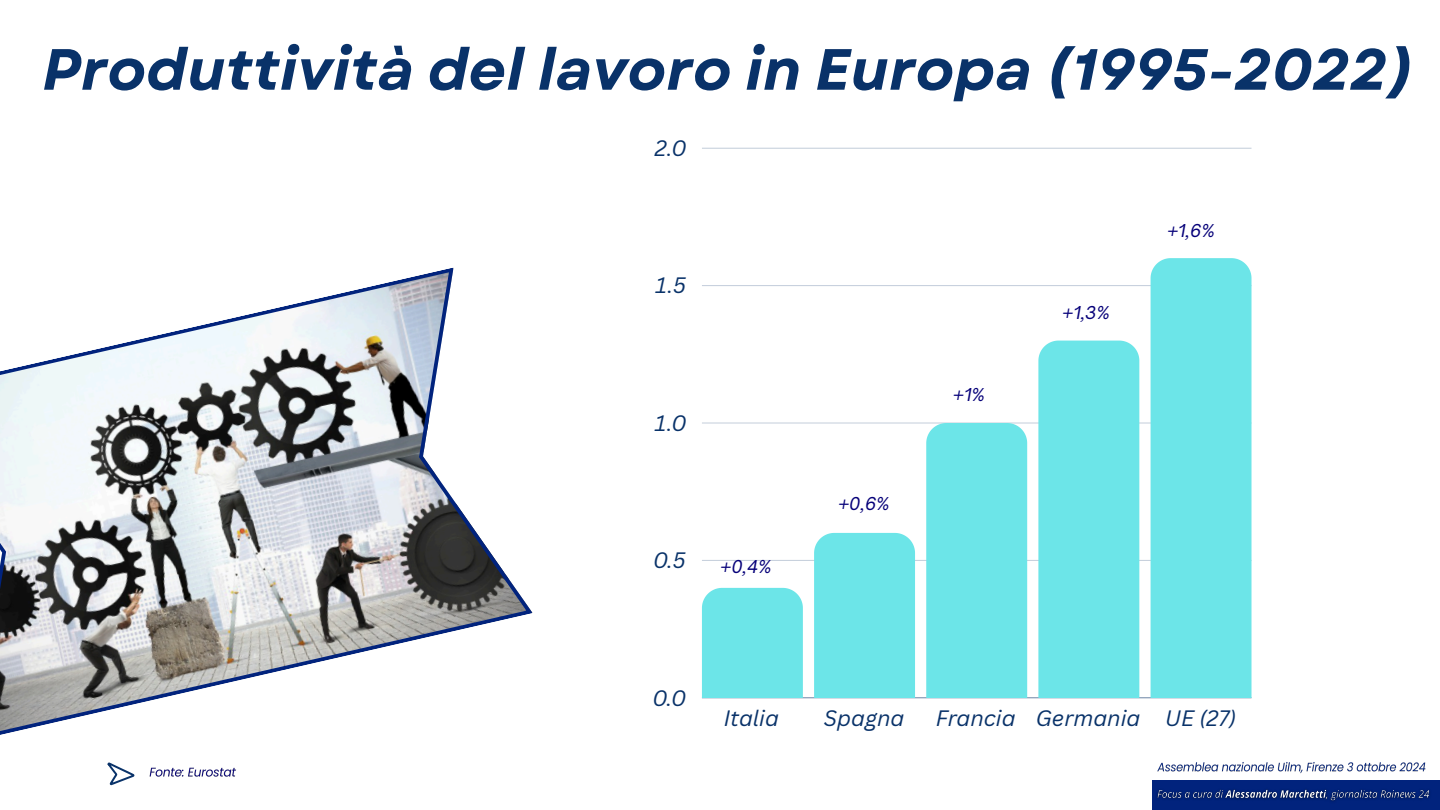
<style>
.page{position:relative;width:1440px;height:810px;background:#fff}
.page>*{position:absolute;margin:0;border:0;box-sizing:border-box;transform-origin:0 0}
.t1{font:italic 700 58px "Garet";color:#093269}
.t2{font:italic 21.7px "Canva Sans";color:#093269}
.t3{font:italic 17px "Open Sauce One";color:#060079}
</style>
<div class="page">
<hr style="left:702px;top:697px;width:550px;height:1px;background:#95a7be">
<hr style="left:702px;top:560px;width:550px;height:1px;background:#c8d1dd">
<hr style="left:702px;top:423px;width:550px;height:1px;background:#e0e5ec">
<hr style="left:702px;top:285px;width:550px;height:1px;background:#c8d1de">
<hr style="left:702px;top:148px;width:550px;height:1px;background:#d2dae3">
<div style="left:702px;top:588px;width:101px;height:110px;background:#6ce5e8"></div>
<div style="left:814px;top:533px;width:101px;height:165px;background:#6ce5e8"></div>
<div style="left:926px;top:423px;width:101px;height:275px;background:#6ce5e8"></div>
<div style="left:1038px;top:341px;width:101px;height:357px;background:#6ce5e8"></div>
<div style="left:1151px;top:258px;width:101px;height:440px;background:#6ce5e8"></div>
<svg style="left:0;top:267px;width:532px;height:468px"></svg>
<div style="left:1152px;top:780px;width:288px;height:30px;background:#01237d"></div>
<img style="left:1157px;top:762px;width:269px;height:12px">
<img style="left:1157px;top:789px;width:273px;height:12px">
<svg style="left:107px;top:762px;width:28px;height:23px"></svg>
<img style="left:149px;top:767px;width:87px;height:10px">
<h1 class="t1" style="left:42px;top:28px;width:1374px">Produttività del lavoro in Europa (1995-2022)</h1>
<p class="t2" style="left:655px;top:133px;width:33px">2.0</p>
<p class="t2" style="left:656px;top:270px;width:32px">1.5</p>
<p class="t2" style="left:655px;top:408px;width:33px">1.0</p>
<p class="t2" style="left:653px;top:545px;width:34px">0.5</p>
<h2 class="t3" style="left:721px;top:556px;width:53px">+0,4%</h2>
<p class="t3" style="left:838px;top:493px;width:53px">+0,6%</p>
<h2 class="t3" style="left:953px;top:384px;width:33px">+1%</h2>
<h2 class="t3" style="left:1063px;top:302px;width:49px">+1,3%</h2>
<p class="t3" style="left:1167px;top:220px;width:49px">+1,6%</p>
<p class="t2" style="left:653px;top:682px;width:35px">0.0</p>
<p class="t2" style="left:724px;top:703px;width:57px">Italia</p>
<p class="t2" style="left:824px;top:703px;width:82px">Spagna</p>
<p class="t2" style="left:936px;top:703px;width:302px">Francia Germania UE (27)</p>
</div>
